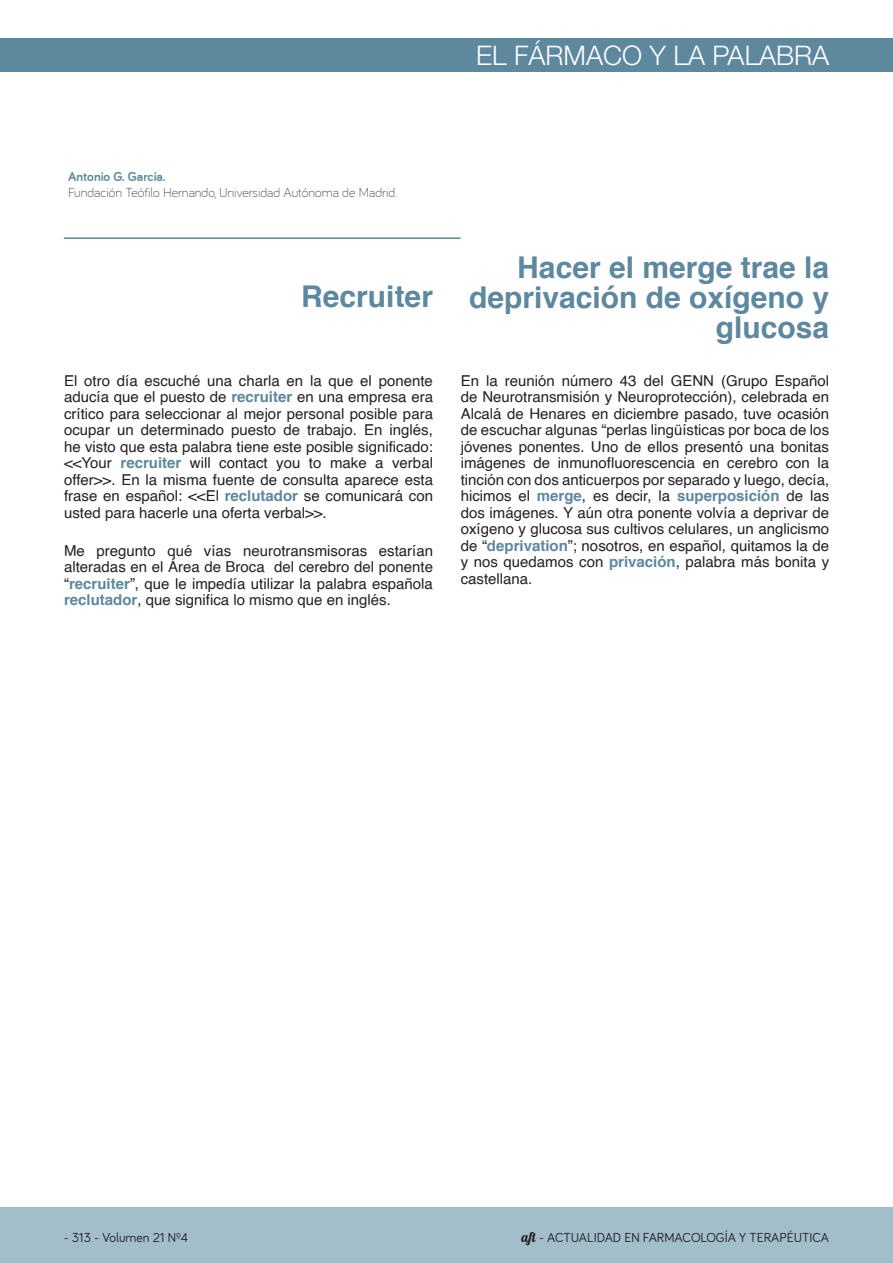
<style>
.page{position:relative;width:893px;height:1263px;background:#fff}
.page>*{position:absolute;margin:0;border:0;box-sizing:border-box;transform-origin:0 0}
.TÍTULO{font:700 30px/30px "Helvetica";color:#5d889e;text-align:right}
.ENCABEZADOS_1{font:300 27px "Helvetica Neue";color:#fff}
.ESTANDAR_2{font:15px/16.5px "Helvetica";color:#231f20;text-align:justify}
.NUMERACIÓN{font:13.5px "Bariol";color:#231f20}
.DEPARTAMENTOS{font:300 13.5px "Bariol";color:#231f20}
.DEPARTAMENTOS-2{font:700 13.5px "Bariol";color:#5d889e}
.s1{font-weight:700;color:#5d889e}
.s2{font-family:"Lobster 1.4"}
</style>
<div class="page">
<div style="left:0;top:1208px;width:893px;height:55px;background:#a2becb"></div>
<div style="left:0;top:38px;width:893px;height:33px;background:#5d889e"></div>
<hr style="left:64px;top:237px;width:397px;height:2px;background:#5d889e">
<p class="ENCABEZADOS_1" style="left:476px;top:39px;width:355px">EL FÁRMACO Y LA PALABRA</p>
<p class="DEPARTAMENTOS-2" style="left:68px;top:169px;width:99px">Antonio G. García.</p>
<p class="DEPARTAMENTOS" style="left:68px;top:185px;width:330px">Fundación Teófilo Hernando, Universidad Autónoma de Madrid.</p>
<p class="TÍTULO" style="left:301px;top:282px;width:133px">Recruiter</p>
<p class="ESTANDAR_2" style="left:64px;top:373px;width:370px">El otro día escuché una charla en la que el ponente aducía que el puesto de <span class="s1">recruiter</span> en una empresa era crítico para seleccionar al mejor personal posible para ocupar un determinado puesto de trabajo. En inglés, he visto que esta palabra tiene este posible significado: &lt;&lt;Your <span class="s1">recruiter</span> will contact you to make a verbal offer&gt;&gt;. En la misma fuente de consulta aparece esta frase en español: &lt;&lt;El <span class="s1">reclutador</span> se comunicará con usted para hacerle una oferta verbal&gt;&gt;.</p>
<p class="ESTANDAR_2" style="left:64px;top:543px;width:370px">Me pregunto qué vías neurotransmisoras estarían alteradas en el Área de Broca del cerebro del ponente “<span class="s1">recruiter</span>”, que le impedía utilizar la palabra española <span class="s1">reclutador</span>, que significa lo mismo que en inglés.</p>
<p class="TÍTULO" style="left:469px;top:252px;width:362px">Hacer el merge trae la deprivación de oxígeno y glucosa</p>
<p class="ESTANDAR_2" style="left:461px;top:373px;width:370px">En la reunión número 43 del GENN (Grupo Español de Neurotransmisión y Neuroprotección), celebrada en Alcalá de Henares en diciembre pasado, tuve ocasión de escuchar algunas “perlas lingüísticas por boca de los jóvenes ponentes. Uno de ellos presentó una bonitas imágenes de inmunofluorescencia en cerebro con la tinción con dos anticuerpos por separado y luego, decía, hicimos el <span class="s1">merge</span>, es decir, la <span class="s1">superposición</span> de las dos imágenes. Y aún otra ponente volvía a deprivar de oxígeno y glucosa sus cultivos celulares, un anglicismo de “<span class="s1">deprivation</span>”; nosotros, en español, quitamos la de y nos quedamos con <span class="s1">privación</span>, palabra más bonita y castellana.</p>
<p class="NUMERACIÓN" style="left:64px;top:1230px;width:126px">- 313 - Volumen 21 Nº4</p>
<p class="NUMERACIÓN" style="left:522px;top:1230px;width:309px"><span class="s2">aft</span> - ACTUALIDAD EN FARMACOLOGÍA Y TERAPÉUTICA</p>
</div>
